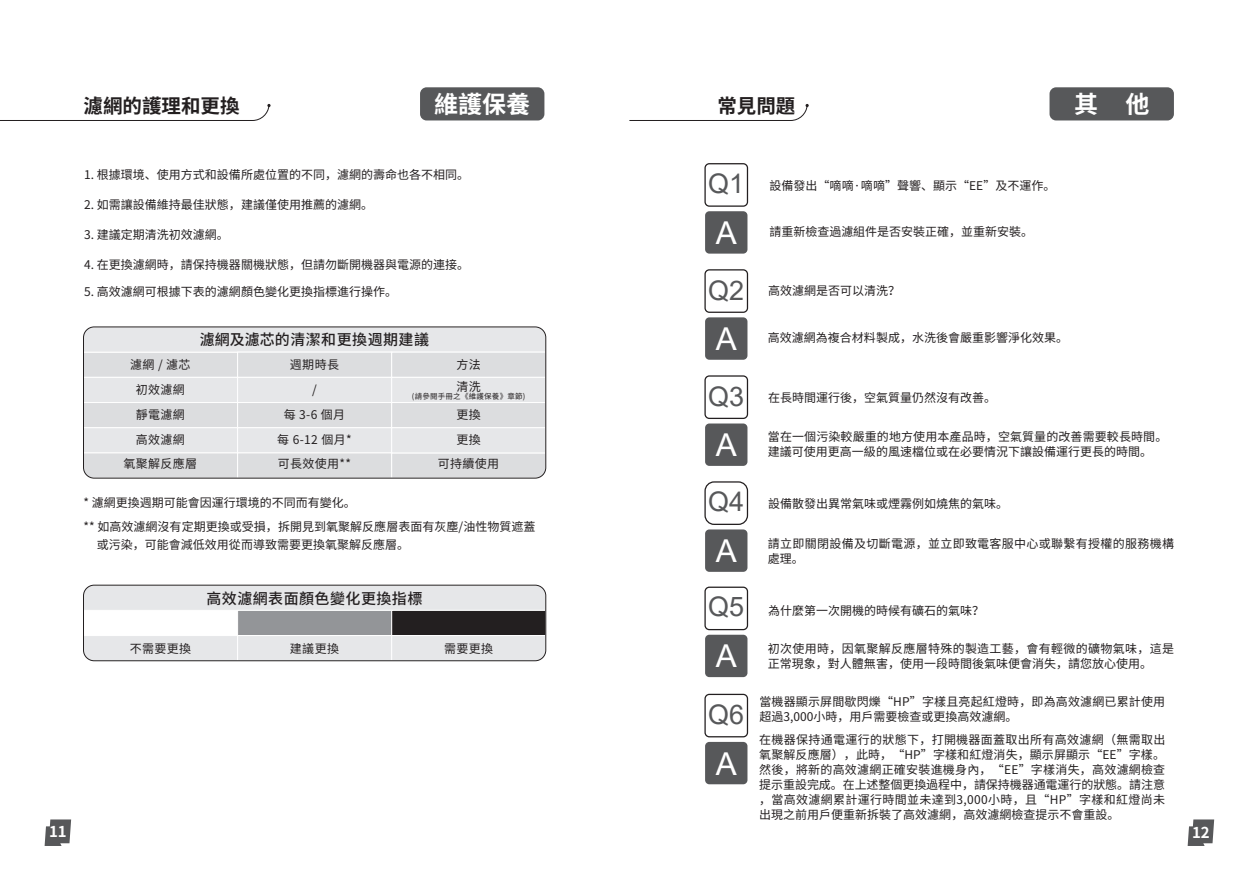
<style>
.page{position:relative;width:1259px;height:893px;background:#fff}
.page>*{position:absolute;margin:0;border:0;box-sizing:border-box;transform-origin:0 0}
.t1{font:31.5px "Arial";color:#fff}
.t2{font:27px "Arial";color:#57585a}
.t3{font:700 24px "Source Han Sans CN";color:#fff}
.t4{font:700 19.5px "Source Han Sans CN";color:#231f20}
.t5{font:500 15px "Source Han Sans CN";letter-spacing:.03em;color:#231f20}
.t6{font:700 15px "Source Han Sans CN";color:#fff}
.t7{font:12px/15px "Source Han Sans CN";color:#231f20}
.t8{font:12px/15px "Source Han Sans CN";letter-spacing:.025em;color:#231f20}
.t9{font:12px/24.8px "Source Han Sans CN";letter-spacing:.03em;color:#231f20;text-align:center}
.t10{font:7.5px "Source Han Sans CN";letter-spacing:.03em;color:#231f20}
</style>
<div class="page">
<svg style="left:1187px;top:819px;width:27px;height:27px"></svg>
<svg style="left:45px;top:819px;width:26px;height:27px"></svg>
<div style="left:705px;top:317px;width:42px;height:43px;background:#57585a;border-radius:4px"></div>
<div style="left:704px;top:269px;width:44px;height:44px;border:1px solid #231f20;border-radius:4px"></div>
<div style="left:705px;top:423px;width:42px;height:43px;background:#57585a;border-radius:4px"></div>
<div style="left:704px;top:375px;width:44px;height:44px;border:1px solid #231f20;border-radius:4px"></div>
<div style="left:705px;top:529px;width:42px;height:43px;background:#57585a;border-radius:4px"></div>
<div style="left:704px;top:481px;width:44px;height:44px;border:1px solid #231f20;border-radius:9px"></div>
<div style="left:705px;top:635px;width:42px;height:42px;background:#57585a;border-radius:4px"></div>
<div style="left:704px;top:587px;width:44px;height:43px;border:1px solid #231f20;border-radius:4px"></div>
<div style="left:705px;top:742px;width:42px;height:42px;background:#57585a;border-radius:4px"></div>
<div style="left:704px;top:694px;width:44px;height:43px;border:1px solid #231f20;border-radius:4px"></div>
<div style="left:1049px;top:87px;width:125px;height:33px;background:#57585a;border-radius:7px"></div>
<svg style="left:629px;top:104px;width:180px;height:17px"></svg>
<div style="left:705px;top:211px;width:42px;height:43px;background:#57585a;border-radius:4px"></div>
<div style="left:704px;top:163px;width:44px;height:44px;border:1px solid #231f20;border-radius:4px"></div>
<div style="left:420px;top:87px;width:124px;height:33px;background:#57585a;border-radius:7px"></div>
<svg style="left:0;top:104px;width:271px;height:17px"></svg>
<div style="left:83px;top:352px;width:155px;height:26px;background:#dcdddf"></div>
<div style="left:83px;top:327px;width:463px;height:26px;background:#e6e7e9;border:1px solid #fff"></div>
<div style="left:83px;top:377px;width:155px;height:26px;background:#e6e7e9;border:1px solid #fff"></div>
<div style="left:83px;top:402px;width:155px;height:26px;background:#dcdddf;border:1px solid #fff"></div>
<div style="left:83px;top:427px;width:155px;height:26px;background:#e6e7e9;border:1px solid #fff"></div>
<div style="left:237px;top:352px;width:155px;height:26px;background:#dcdddf;border:1px solid #fff"></div>
<div style="left:237px;top:377px;width:155px;height:26px;background:#e6e7e9;border:1px solid #fff"></div>
<div style="left:237px;top:402px;width:155px;height:26px;background:#dcdddf;border:1px solid #fff"></div>
<div style="left:237px;top:427px;width:155px;height:26px;background:#e6e7e9;border:1px solid #fff"></div>
<div style="left:391px;top:352px;width:155px;height:26px;background:#dcdddf;border:1px solid #fff"></div>
<div style="left:391px;top:377px;width:155px;height:26px;background:#e6e7e9;border:1px solid #fff"></div>
<div style="left:391px;top:402px;width:155px;height:26px;background:#dcdddf;border:1px solid #fff"></div>
<div style="left:83px;top:452px;width:155px;height:26px;background:#dcdddf;border:1px solid #fff"></div>
<div style="left:237px;top:452px;width:155px;height:26px;background:#dcdddf;border:1px solid #fff"></div>
<div style="left:391px;top:452px;width:155px;height:26px;background:#dcdddf;border:1px solid #fff"></div>
<div style="left:391px;top:427px;width:155px;height:26px;background:#e6e7e9;border:1px solid #fff"></div>
<div style="left:83px;top:326px;width:463px;height:153px;border:1px solid #231f20;border-radius:11px"></div>
<div style="left:83px;top:585px;width:463px;height:26px;background:#e6e7e9;border:1px solid #fff"></div>
<div style="left:83px;top:635px;width:155px;height:26px;background:#e6e7e9;border:1px solid #fff"></div>
<div style="left:237px;top:610px;width:155px;height:26px;background:#939598;border:1px solid #fff"></div>
<div style="left:237px;top:635px;width:155px;height:26px;background:#e6e7e9;border:1px solid #fff"></div>
<div style="left:391px;top:610px;width:155px;height:26px;background:#231f20;border:1px solid #fff"></div>
<div style="left:391px;top:635px;width:155px;height:26px;background:#e6e7e9;border:1px solid #fff"></div>
<div style="left:83px;top:585px;width:463px;height:76px;border:1px solid #231f20;border-radius:11px"></div>
<h3 class="t4" style="left:83px;top:95px;width:158px">濾網的護理和更換</h3>
<h3 class="t3" style="left:434px;top:91px;width:97px">維護保養</h3>
<p class="t7" style="left:84px;top:168px;width:386px">1. 根據環境、使用方式和設備所處位置的不同，濾網的壽命也各不相同。</p>
<p class="t7" style="left:84px;top:198px;width:290px">2. 如需讓設備維持最佳狀態，建議僅使用推薦的濾網。</p>
<p class="t7" style="left:84px;top:228px;width:146px">3. 建議定期清洗初效濾網。</p>
<p class="t7" style="left:84px;top:258px;width:386px">4. 在更換濾網時，請保持機器關機狀態，但請勿斷開機器與電源的連接。</p>
<p class="t7" style="left:84px;top:285px;width:314px">5. 高效濾網可根據下表的濾網顏色變化更換指標進行操作。</p>
<p class="t5" style="left:200px;top:331px;width:231px">濾網及濾芯的清潔和更換週期建議</p>
<p class="t9" style="left:123px;top:353px;width:75px">濾網 / 濾芯初效濾網<br>靜電濾網<br>高效濾網<br>氧聚解反應層</p>
<p class="t9" style="left:277px;top:353px;width:76px">週期時長<br>/<br>每 3-6 個月每 6-12 個月*可長效使用**</p>
<p class="t7" style="left:456px;top:358px;width:26px">方法</p>
<p class="t9" style="left:438px;top:402px;width:63px">更換<br>更換<br>可持續使用</p>
<p class="t7" style="left:456px;top:379px;width:26px">清洗</p>
<p class="t10" style="left:412px;top:392px;width:115px">(請參閱手冊之《維護保養》章節)</p>
<p class="t7" style="left:83px;top:491px;width:453px;line-height:24px">* 濾網更換週期可能會因運行環境的不同而有變化。<br>** 如高效濾網沒有定期更換或受損，拆開見到氧聚解反應層表面有灰塵/油性物質遮蓋</p>
<p class="t7" style="left:97px;top:537px;width:313px">或污染，可能會減低效用從而導致需要更換氧聚解反應層。</p>
<p class="t5" style="left:206px;top:590px;width:217px">高效濾網表面顏色變化更換指標</p>
<p class="t7" style="left:130px;top:641px;width:63px">不需要更換</p>
<p class="t7" style="left:290px;top:641px;width:51px">建議更換</p>
<p class="t7" style="left:444px;top:641px;width:51px">需要更換</p>
<h3 class="t4" style="left:717px;top:95px;width:80px">常見問題</h3>
<h3 class="t3" style="left:1074px;top:91px;width:77px">其 他</h3>
<h2 class="t2" style="left:708px;top:165px;width:38px">Q1</h2>
<p class="t7" style="left:769px;top:179px;width:287px">設備發出“嘀嘀·嘀嘀”聲響、顯示“EE”及不運作。</p>
<h1 class="t1" style="left:716px;top:211px;width:23px">A</h1>
<p class="t7" style="left:769px;top:225px;width:265px">請重新檢查過濾組件是否安裝正確，並重新安裝。</p>
<h2 class="t2" style="left:708px;top:272px;width:38px">Q2</h2>
<h1 class="t1" style="left:716px;top:317px;width:23px">A</h1>
<h2 class="t2" style="left:708px;top:378px;width:38px">Q3</h2>
<h1 class="t1" style="left:716px;top:424px;width:23px">A</h1>
<h2 class="t2" style="left:708px;top:483px;width:38px">Q4</h2>
<h1 class="t1" style="left:716px;top:530px;width:23px">A</h1>
<h2 class="t2" style="left:708px;top:588px;width:38px">Q5</h2>
<h1 class="t1" style="left:716px;top:635px;width:23px">A</h1>
<h2 class="t2" style="left:708px;top:696px;width:38px">Q6</h2>
<h1 class="t1" style="left:716px;top:742px;width:23px">A</h1>
<p class="t7" style="left:768px;top:283px;width:133px">高效濾網是否可以清洗？</p>
<p class="t7" style="left:768px;top:331px;width:301px">高效濾網為複合材料製成，水洗後會嚴重影響淨化效果。</p>
<p class="t7" style="left:768px;top:390px;width:229px">在長時間運行後，空氣質量仍然沒有改善。</p>
<p class="t7" style="left:768px;top:429px;width:401px">當在一個污染較嚴重的地方使用本產品時，空氣質量的改善需要較長時間。建議可使用更高一級的風速檔位或在必要情況下讓設備運行更長的時間。</p>
<p class="t7" style="left:768px;top:496px;width:241px">設備散發出異常氣味或煙霧例如燒焦的氣味。</p>
<p class="t8" style="left:768px;top:536px;width:407px">請立即關閉設備及切斷電源，並立即致電客服中心或聯繫有授權的服務機構處理。</p>
<p class="t7" style="left:768px;top:603px;width:217px">為什麼第一次開機的時候有礦石的氣味？</p>
<p class="t8" style="left:768px;top:641px;width:407px">初次使用時，因氧聚解反應層特殊的製造工藝，會有輕微的礦物氣味，這是正常現象，對人體無害，使用一段時間後氣味便會消失，請您放心使用。</p>
<p class="t7" style="left:759px;top:695px;width:407px">當機器顯示屏間歇閃爍“HP”字樣且亮起紅燈時，即為高效濾網已累計使用超過3,000小時，用戶需要檢查或更換高效濾網。</p>
<p class="t7" style="left:759px;top:733px;width:407px;text-align:justify">在機器保持通電運行的狀態下，打開機器面蓋取出所有高效濾網（無需取出氧聚解反應層），此時，“HP”字樣和紅燈消失，顯示屏顯示“EE”字樣。然後，將新的高效濾網正確安裝進機身內，“EE”字樣消失，高效濾網檢查提示重設完成。在上述整個更換過程中，請保持機器通電運行的狀態。請注意，當高效濾網累計運行時間並未達到3,000小時，且“HP”字樣和紅燈尚未出現之前用戶便重新拆裝了高效濾網，高效濾網檢查提示不會重設。</p>
<p class="t6" style="left:49px;top:823px;width:19px">11</p>
<p class="t6" style="left:1192px;top:824px;width:19px">12</p>
</div>
